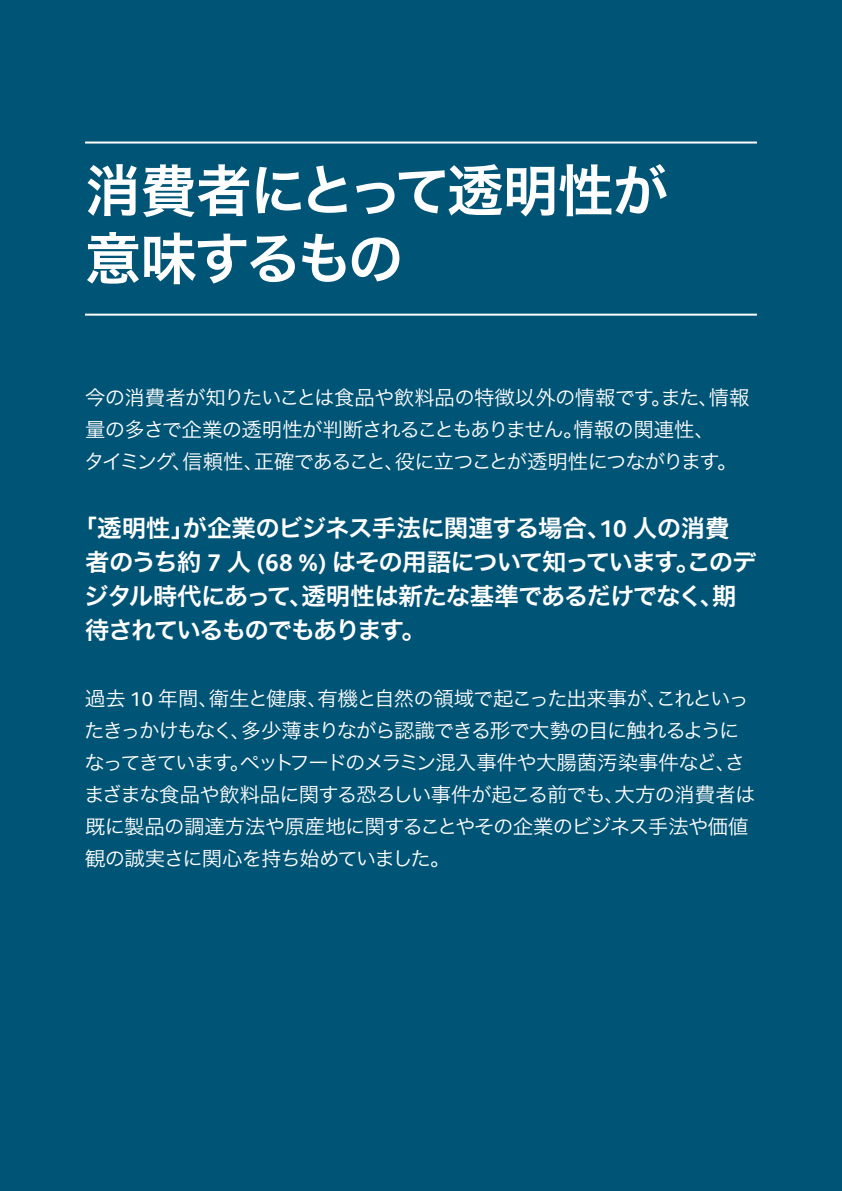
<style>
.page{position:relative;width:842px;height:1191px;background:#005475}
.page>*{position:absolute;margin:0;border:0;box-sizing:border-box;transform-origin:0 0}
.t1{font:56px/68px "Hira Kaku Pro W6";letter-spacing:-.045em;color:#fff}
.t2{font:24px/34px "Hira Kaku Pro W6";letter-spacing:-.045em;color:#fff}
.t3{font:20px/32px "Hira Kaku Pro W3";letter-spacing:-.05em;color:#fff}
.s1{font-family:"FS Albert Pro";font-weight:700}
.s2{font-family:"FS Albert Pro"}
</style>
<div class="page">
<hr style="left:85px;top:141px;width:672px;height:2px;background:#fff">
<hr style="left:85px;top:314px;width:672px;height:2px;background:#fff">
<h1 class="t1" style="left:85px;top:154px;width:585px">消費者にとって透明性が意味するもの</h1>
<p class="t3" style="left:84px;top:380px;width:667px">今の消費者が知りたいことは食品や飲料品の特徴以外の情報です。また、情報量の多さで企業の透明性が判断されることもありません。情報の関連性、<br>タイミング、信頼性、正確であること、役に立つことが透明性につながります。</p>
<p class="t2" style="left:84px;top:509px;width:674px;text-indent:-11px">「透明性」が企業のビジネス手法に関連する場合、<span class="s1">10</span> 人の消費者のうち約 <span class="s1">7</span> 人 <span class="s1">(68 %)</span> はその用語について知っています。このデジタル時代にあって、透明性は新たな基準であるだけでなく、期待されているものでもあります。</p>
<p class="t3" style="left:84px;top:681px;width:673px">過去 <span class="s2">10</span> 年間、衛生と健康、有機と自然の領域で起こった出来事が、これといったきっかけもなく、多少薄まりながら認識できる形で大勢の目に触れるようになってきています。ペットフードのメラミン混入事件や大腸菌汚染事件など、さまざまな食品や飲料品に関する恐ろしい事件が起こる前でも、大方の消費者は既に製品の調達方法や原産地に関することやその企業のビジネス手法や価値観の誠実さに関心を持ち始めていました。</p>
</div>
